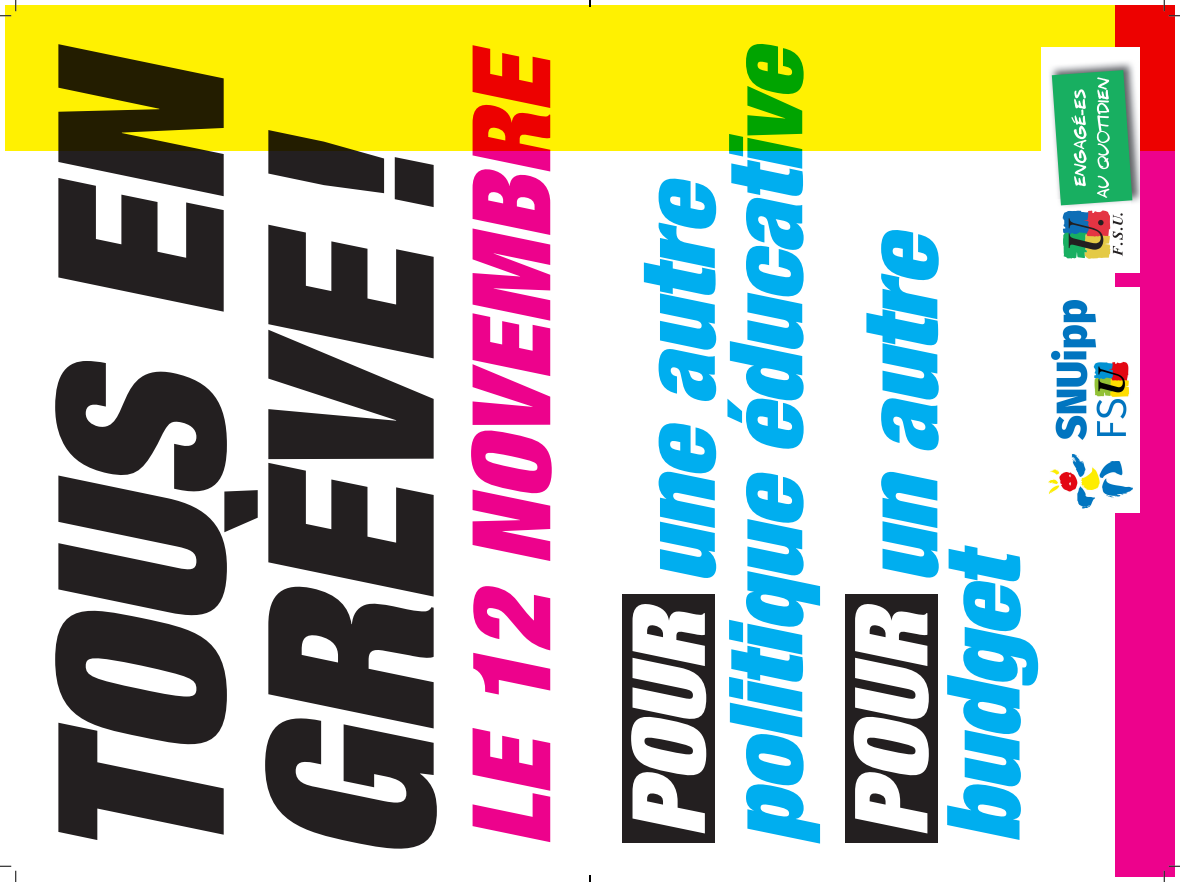
<style>
.page{position:relative;width:1180px;height:882px;background:#fff}
.page>*{position:absolute;margin:0;border:0;box-sizing:border-box;transform-origin:0 0}
.t1{font:italic 900 condensed 231.38px/209.9px "Helvetica Neue LT Pro";color:#231f20}
.t2{font:italic 900 condensed 108.68px "Helvetica Neue LT Pro";color:#ed028c}
.t3{font:italic 900 condensed 101.25px/87.4px "Helvetica Neue LT Pro";color:#00aeef}
.s1{color:#fff}
</style>
<div class="page">
<div style="left:5px;top:5px;width:1169px;height:145px;background:#fff101"></div>
<svg style="left:1115px;top:5px;width:59px;height:872px;background:#ed087c"></svg>
<div style="left:1041px;top:287px;width:98px;height:226px;background:#fff"></div>
<img style="left:1048px;top:300px;width:85px;height:209px">
<div style="left:1041px;top:48px;width:98px;height:225px;background:#fff"></div>
<img style="left:1050px;top:61px;width:89px;height:142px">
<svg style="left:1051px;top:70px;width:81px;height:189px"></svg>
<div style="left:622px;top:594px;width:93px;height:249px;background:#231f20"></div>
<div style="left:845px;top:594px;width:92px;height:249px;background:#231f20"></div>
<svg style="left:0;top:0;width:17px;height:17px"></svg>
<svg style="left:0;top:866px;width:17px;height:16px"></svg>
<svg style="left:1163px;top:0;width:17px;height:17px"></svg>
<svg style="left:1163px;top:866px;width:17px;height:16px"></svg>
<svg style="left:589px;top:0;width:2px;height:7px"></svg>
<svg style="left:589px;top:875px;width:2px;height:7px"></svg>
<h1 class="t1" style="left:35px;top:865px;width:822px;rotate:-90deg">TOUS EN<br>GRÈVE!</h1>
<p class="t3" style="left:634px;top:843px;width:804px;rotate:-90deg"><span class="s1">POUR</span> une autre politique éducative</p>
<p class="t2" style="left:442px;top:846px;width:803px;rotate:-90deg">LE 12 NOVEMBRE</p>
<p class="t3" style="left:856px;top:837px;width:613px;rotate:-90deg"><span class="s1">POUR</span> un autre</p>
<p class="t3" style="left:939px;top:843px;width:299px;rotate:-90deg">budget</p>
</div>
